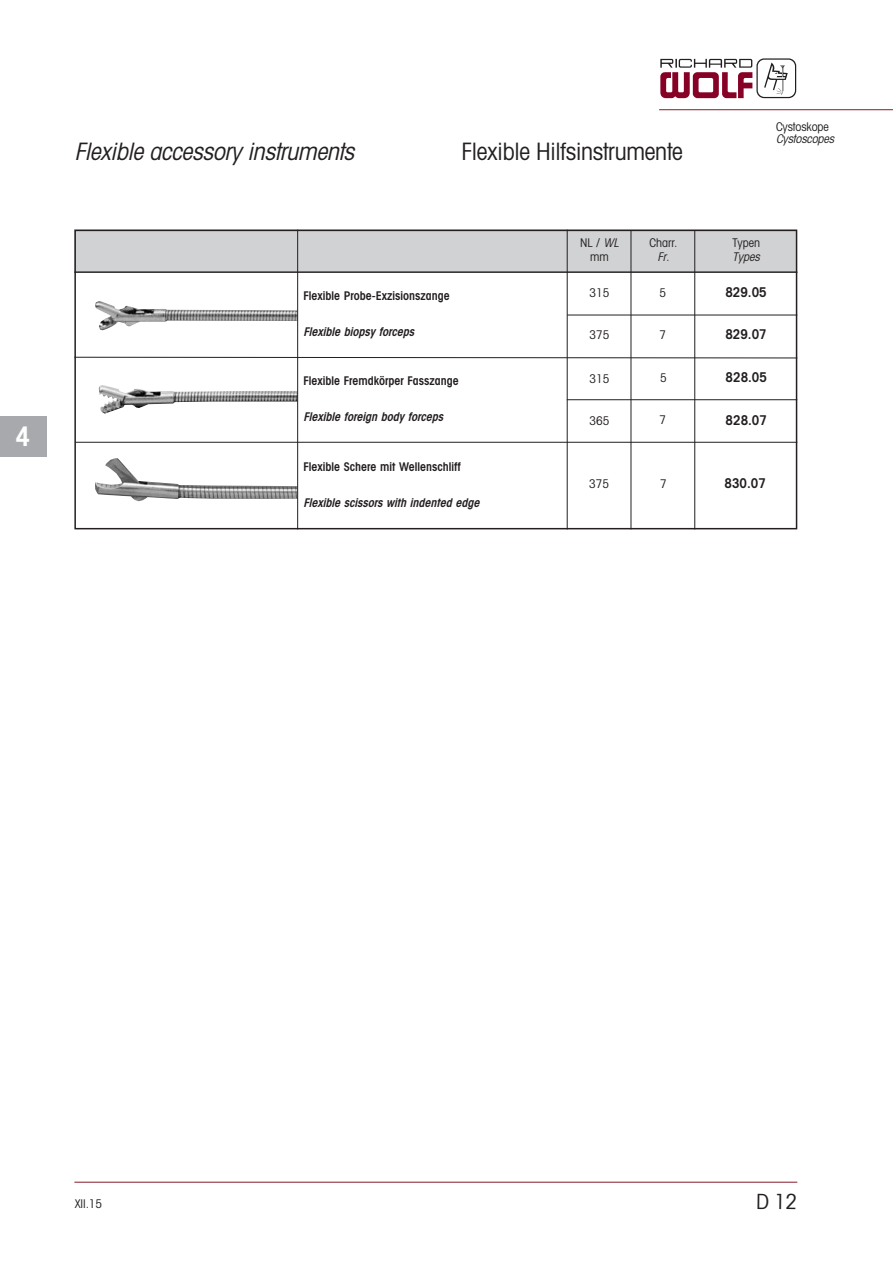
<style>
.page{position:relative;width:893px;height:1263px;background:#fff}
.page>*{position:absolute;margin:0;border:0;box-sizing:border-box;transform-origin:0 0}
.t1{font:600 condensed 27px "Avant Garde";color:#fff}
.t2{font:italic condensed 24px "Avant Garde";color:#231f20}
.t3{font:condensed 24px "Avant Garde";letter-spacing:-.01em;color:#231f20}
.t4{font:600 condensed 13.5px "Avant Garde";color:#231f20}
.t5{font:600 condensed 12px "Avant Garde";color:#231f20}
.t6{font:italic 600 condensed 12px "Avant Garde";color:#231f20}
.t7{font:condensed 12px/14.4px "Avant Garde";color:#231f20;text-align:center}
.t8{font:italic condensed 12px "Avant Garde";color:#231f20}
.s1{font-style:italic}
</style>
<div class="page">
<svg style="left:660px;top:59px;width:136px;height:39px"></svg>
<hr style="left:659px;top:109px;width:234px;height:1px;background:#8a2530">
<hr style="left:74px;top:1182px;width:723px;height:1px;background:#8a2530">
<div style="left:0;top:417px;width:47px;height:40px;background:#a8a9ad"></div>
<img style="left:99px;top:385px;width:198px;height:29px">
<div style="left:74px;top:230px;width:723px;height:42px;background:#d1d2d4"></div>
<svg style="left:77px;top:356px;width:721px;height:3px"></svg>
<hr style="left:567px;top:315px;width:230px;height:1px;background:#231f20">
<hr style="left:567px;top:399px;width:230px;height:1px;background:#231f20">
<hr style="left:75px;top:442px;width:722px;height:1px;background:#231f20">
<img style="left:95px;top:301px;width:202px;height:29px">
<img style="left:95px;top:458px;width:202px;height:43px">
<hr style="left:74px;top:272px;width:723px;height:1px;background:#231f20">
<hr style="left:694px;top:230px;width:1px;height:299px;background:#231f20">
<hr style="left:631px;top:230px;width:1px;height:299px;background:#231f20">
<hr style="left:567px;top:230px;width:1px;height:299px;background:#231f20">
<hr style="left:297px;top:230px;width:1px;height:299px;background:#231f20">
<div style="left:74px;top:230px;width:723px;height:299px;border:2px solid #231f20"></div>
<h1 class="t1" style="left:16px;top:427px;width:17px">4</h1>
<h2 class="t2" style="left:74px;top:143px;width:286px">Flexible accessory instruments</h2>
<h2 class="t3" style="left:461px;top:143px;width:223px">Flexible Hilfsinstrumente</h2>
<p class="t7" style="left:776px;top:121px;width:54px">Cystoskope</p>
<p class="t8" style="left:776px;top:134px;width:62px">Cystoscopes</p>
<p class="t5" style="left:303px;top:291px;width:148px">Flexible Probe-Exzisionszange</p>
<p class="t6" style="left:303px;top:327px;width:114px">Flexible biopsy forceps</p>
<p class="t5" style="left:303px;top:376px;width:157px">Flexible Fremdkörper Fasszange</p>
<p class="t6" style="left:303px;top:412px;width:143px">Flexible foreign body forceps</p>
<p class="t5" style="left:303px;top:462px;width:159px">Flexible Schere mit Wellenschliff</p>
<p class="t6" style="left:303px;top:498px;width:180px">Flexible scissors with indented edge</p>
<p class="t7" style="left:580px;top:236px;width:43px">NL / <span class="s1">WL </span>mm</p>
<p class="t7" style="left:732px;top:236px;width:29px">Typen</p>
<p class="t7" style="left:649px;top:236px;width:30px">Charr.</p>
<p class="t8" style="left:657px;top:253px;width:16px">Fr.</p>
<p class="t8" style="left:733px;top:253px;width:31px">Types</p>
<p class="t7" style="left:590px;top:286px;width:22px">315</p>
<p class="t7" style="left:590px;top:329px;width:22px">375</p>
<p class="t7" style="left:590px;top:372px;width:22px">315</p>
<p class="t7" style="left:590px;top:415px;width:22px">365</p>
<p class="t7" style="left:589px;top:478px;width:22px">375</p>
<p class="t7" style="left:659px;top:286px;width:8px">5</p>
<p class="t4" style="left:725px;top:287px;width:43px">829.05</p>
<p class="t7" style="left:659px;top:329px;width:8px">7</p>
<p class="t4" style="left:725px;top:330px;width:43px">829.07</p>
<p class="t7" style="left:660px;top:371px;width:8px">5</p>
<p class="t4" style="left:726px;top:372px;width:43px">828.05</p>
<p class="t7" style="left:659px;top:414px;width:8px">7</p>
<p class="t4" style="left:726px;top:415px;width:43px">828.07</p>
<p class="t7" style="left:660px;top:478px;width:8px">7</p>
<p class="t4" style="left:725px;top:478px;width:43px">830.07</p>
<p class="t7" style="left:75px;top:1197px;width:29px">XII.15</p>
</div>
